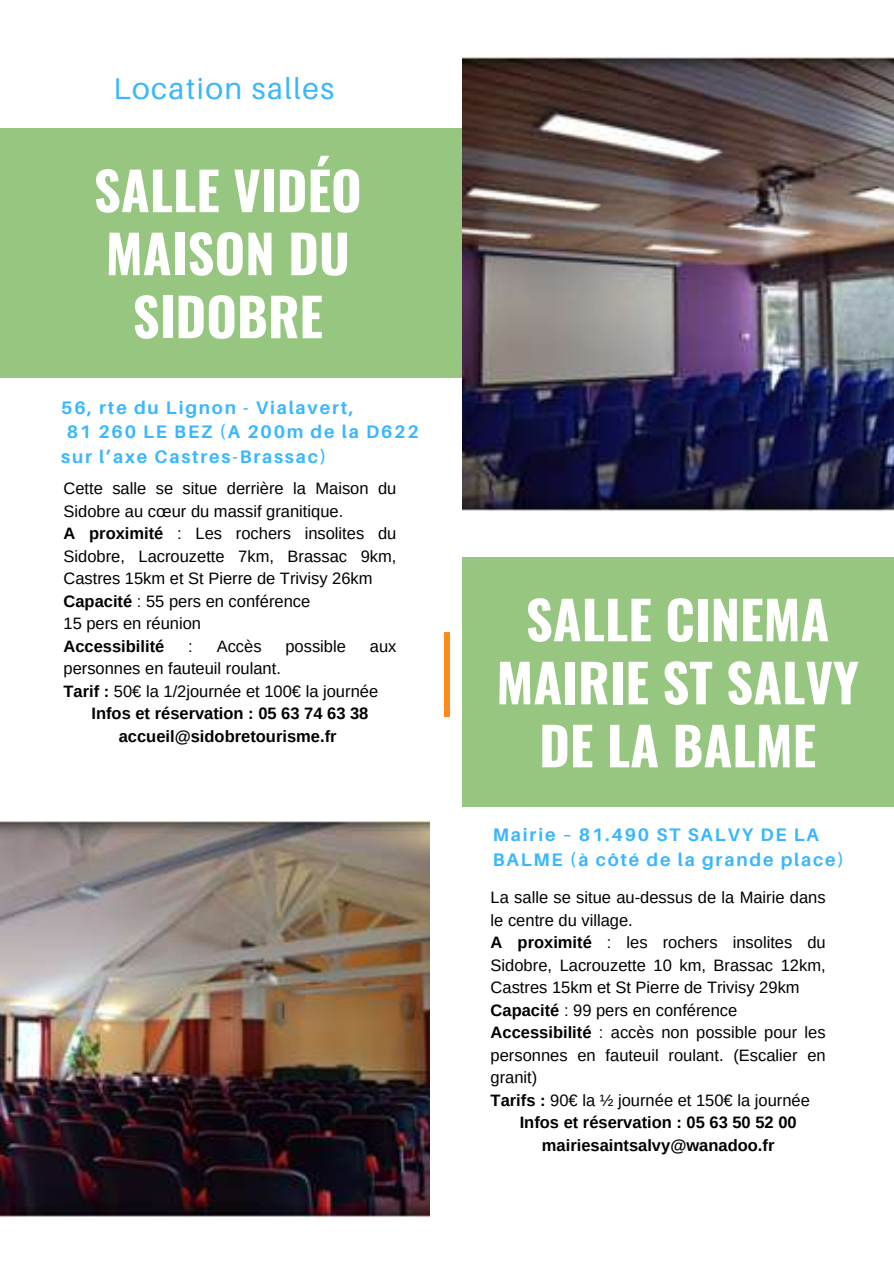
<style>
.page{position:relative;width:894px;height:1264px;background:#fff}
.page>*{position:absolute;margin:0;border:0;box-sizing:border-box;transform-origin:0 0}
.t1{font:700 52.5px/63px "Oswald";color:#fff;text-align:center}
.t2{font:30px "Aileron";letter-spacing:.05em;color:#38b6ff}
.t3{font:700 18.15px/24.8px "Aileron";letter-spacing:.1em;color:#38b6ff}
.t4{font:16.5px/22.5px "Arimo";color:#000}
.t5{font:700 16.5px "Arimo";color:#000}
.s1{font-weight:700}
</style>
<div class="page">
<img style="left:0;top:820px;width:429px;height:397px">
<div style="left:0;top:128px;width:462px;height:250px;background:#96c67f"></div>
<img style="left:462px;top:56px;width:431px;height:455px">
<div style="left:462px;top:557px;width:431px;height:250px;background:#96c67f"></div>
<div style="left:444px;top:632px;width:5px;height:84px;background:#ff8a1c"></div>
<h2 class="t2" style="left:113px;top:70px;width:222px">Location salles</h2>
<h1 class="t1" style="left:94px;top:157px;width:269px">SALLE VIDÉO<br>MAISON DU<br>SIDOBRE</h1>
<p class="t3" style="left:61px;top:394px;width:359px">56, rte du Lignon - Vialavert,<br>81 260 LE BEZ (A 200m de la D622 sur l’axe Castres-Brassac)</p>
<p class="t4" style="left:63px;top:477px;width:334px">Cette salle se situe derrière la Maison du Sidobre au cœur du massif granitique.<br><span class="s1">A proximité</span> : Les rochers insolites du Sidobre, Lacrouzette 7km, Brassac 9km, Castres 15km et St Pierre de Trivisy 26km <span class="s1">Capacité</span> : 55 pers en conférence<br>15 pers en réunion</p>
<p class="t5" style="left:63px;top:637px;width:102px">Accessibilité</p>
<p class="t4" style="left:188px;top:634px;width:6px">:</p>
<p class="t4" style="left:216px;top:634px;width:46px">Accès</p>
<p class="t4" style="left:285px;top:634px;width:62px">possible</p>
<p class="t4" style="left:370px;top:634px;width:28px">aux</p>
<p class="t4" style="left:63px;top:657px;width:219px">personnes en fauteuil roulant.</p>
<p class="t4" style="left:63px;top:679px;width:316px"><span class="s1">Tarif :</span> 50€ la 1/2journée et 100€ la journée</p>
<p class="t5" style="left:91px;top:704px;width:278px">Infos et réservation : 05 63 74 63 38</p>
<p class="t5" style="left:119px;top:727px;width:219px">accueil@sidobretourisme.fr</p>
<h1 class="t1" style="left:496px;top:586px;width:364px">SALLE CINEMA<br>MAIRIE ST SALVY<br>DE LA BALME</h1>
<p class="t3" style="left:492px;top:821px;width:352px;line-height:25.2px">Mairie – 81.490 ST SALVY DE LA<br>BALME (à côté de la grande place)</p>
<p class="t4" style="left:490px;top:886px;width:336px">La salle se situe au-dessus de la Mairie dans</p>
<p class="t4" style="left:490px;top:908px;width:144px">le centre du village.</p>
<p class="t4" style="left:490px;top:931px;width:336px"><span class="s1">A proximité</span> : les rochers insolites du</p>
<p class="t4" style="left:490px;top:953px;width:336px">Sidobre, Lacrouzette 10 km, Brassac 12km,</p>
<p class="t4" style="left:490px;top:976px;width:310px">Castres 15km et St Pierre de Trivisy 29km</p>
<p class="t4" style="left:490px;top:998px;width:248px"><span class="s1">Capacité</span> : 99 pers en conférence</p>
<p class="t4" style="left:490px;top:1021px;width:336px"><span class="s1">Accessibilité</span> : accès non possible pour les</p>
<p class="t4" style="left:490px;top:1043px;width:336px">personnes en fauteuil roulant. (Escalier en</p>
<p class="t4" style="left:490px;top:1066px;width:48px">granit)</p>
<p class="t4" style="left:490px;top:1088px;width:320px"><span class="s1">Tarifs :</span> 90€ la ½ journée et 150€ la journée</p>
<p class="t5" style="left:519px;top:1113px;width:278px">Infos et réservation : 05 63 50 52 00</p>
<p class="t5" style="left:541px;top:1135px;width:234px">mairiesaintsalvy@wanadoo.fr</p>
</div>
